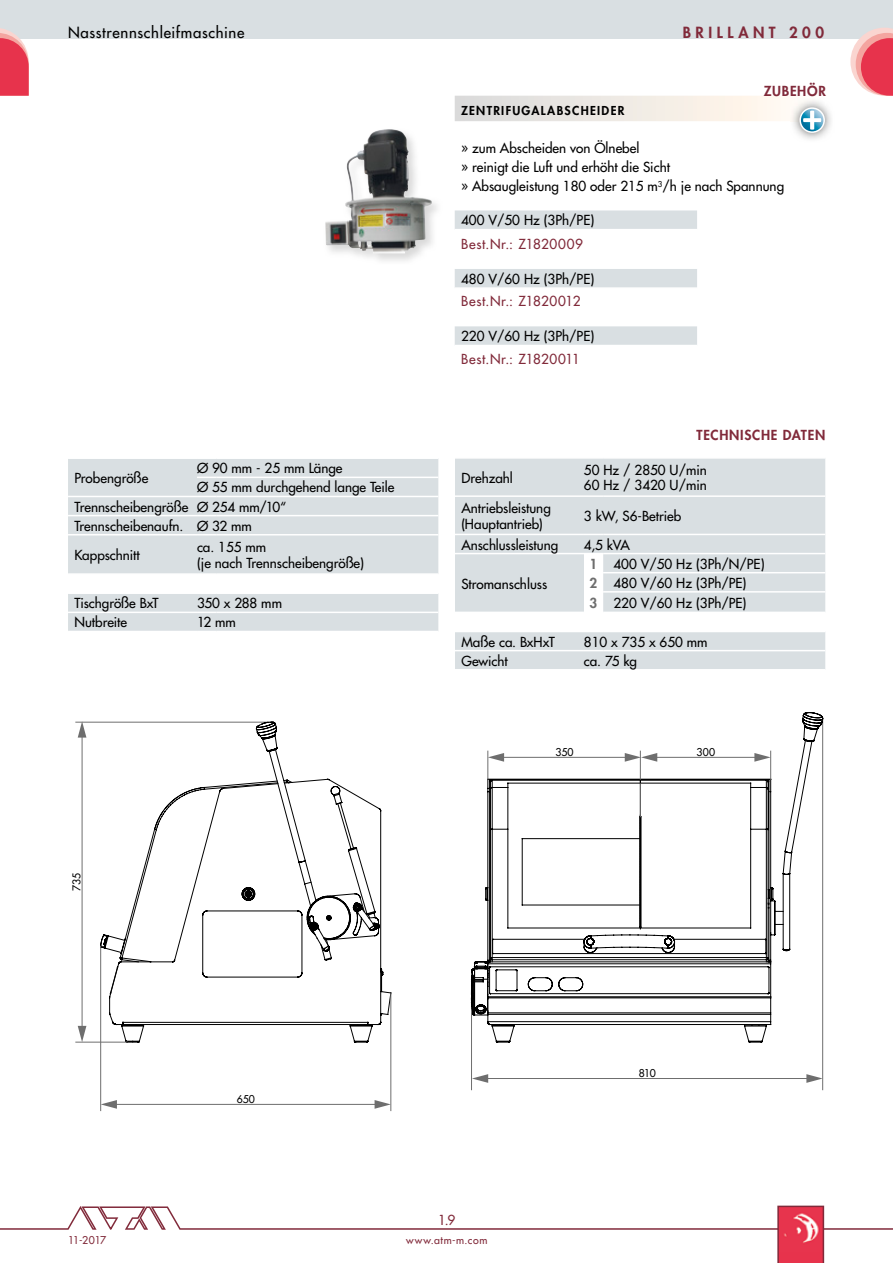
<style>
.page{position:relative;width:893px;height:1263px;background:#fff}
.page>*{position:absolute;margin:0;border:0;box-sizing:border-box;transform-origin:0 0}
.t1{font:500 15px "Futura Std";letter-spacing:.045em;color:#000}
.t2{font:800 15px "Futura Std";letter-spacing:.3em;color:#812a3a}
.t3{font:500 13.5px/15.8px "Futura Std";color:#000}
.t4{font:500 13.5px "Futura Std";letter-spacing:.04em;color:#812a3a}
.t5{font:800 13.5px "Futura Std";letter-spacing:.055em;color:#812a3a}
.t6{font:800 12px "Futura Std";letter-spacing:.11em;color:#000}
.t7{font:500 10.5px "Futura Std";letter-spacing:.06em;color:#812a3a}
.t8{font:500 10.5px "Futura Std";letter-spacing:-.005em;color:#000}
.s1{font-weight:800;color:#6e6e6e}
</style>
<div class="page">
<div style="left:0;top:0;width:893px;height:38px;background:#d9dfe2"></div>
<svg style="left:850px;top:28px;width:43px;height:68px"></svg>
<svg style="left:0;top:28px;width:29px;height:68px;background:#e85b6d"></svg>
<svg style="left:0;top:1205px;width:893px;height:58px"></svg>
<svg style="left:68px;top:459px;width:370px;height:172px;background:#dde2e5"></svg>
<svg style="left:197px;top:477px;width:19px;height:1px"></svg>
<hr style="left:216px;top:477px;width:222px;height:1px;background:#fff">
<hr style="left:68px;top:496px;width:129px;height:1px;background:#fff">
<svg style="left:197px;top:496px;width:19px;height:1px"></svg>
<hr style="left:216px;top:496px;width:222px;height:1px;background:#fff">
<hr style="left:68px;top:515px;width:129px;height:1px;background:#fff">
<svg style="left:197px;top:515px;width:19px;height:1px"></svg>
<hr style="left:216px;top:515px;width:222px;height:1px;background:#fff">
<hr style="left:68px;top:534px;width:129px;height:1px;background:#fff">
<svg style="left:197px;top:534px;width:19px;height:1px"></svg>
<hr style="left:216px;top:534px;width:222px;height:1px;background:#fff">
<hr style="left:68px;top:573px;width:129px;height:2px;background:#fff">
<svg style="left:197px;top:573px;width:19px;height:2px"></svg>
<hr style="left:216px;top:573px;width:222px;height:2px;background:#fff">
<hr style="left:68px;top:592px;width:129px;height:2px;background:#fff">
<svg style="left:197px;top:592px;width:19px;height:2px"></svg>
<hr style="left:216px;top:592px;width:222px;height:2px;background:#fff">
<hr style="left:68px;top:612px;width:129px;height:1px;background:#fff">
<svg style="left:197px;top:612px;width:19px;height:1px"></svg>
<hr style="left:216px;top:612px;width:222px;height:1px;background:#fff">
<svg style="left:455px;top:459px;width:370px;height:210px;background:#dce2e4"></svg>
<svg style="left:584px;top:458px;width:19px;height:1px"></svg>
<hr style="left:455px;top:495px;width:129px;height:2px;background:#fff">
<svg style="left:584px;top:495px;width:19px;height:2px"></svg>
<hr style="left:603px;top:495px;width:222px;height:2px;background:#fff">
<hr style="left:455px;top:534px;width:129px;height:1px;background:#fff">
<svg style="left:584px;top:534px;width:19px;height:1px"></svg>
<hr style="left:603px;top:534px;width:222px;height:1px;background:#fff">
<hr style="left:455px;top:553px;width:129px;height:1px;background:#fff">
<hr style="left:603px;top:553px;width:222px;height:1px;background:#fff">
<hr style="left:603px;top:572px;width:222px;height:1px;background:#fff">
<hr style="left:603px;top:591px;width:222px;height:2px;background:#fff">
<hr style="left:455px;top:612px;width:129px;height:1px;background:#fff">
<svg style="left:584px;top:553px;width:19px;height:60px"></svg>
<hr style="left:603px;top:612px;width:222px;height:1px;background:#fff">
<hr style="left:455px;top:631px;width:129px;height:1px;background:#fff">
<svg style="left:584px;top:631px;width:19px;height:1px"></svg>
<hr style="left:603px;top:631px;width:222px;height:1px;background:#fff">
<hr style="left:455px;top:650px;width:129px;height:1px;background:#fff">
<svg style="left:584px;top:650px;width:19px;height:1px"></svg>
<hr style="left:603px;top:650px;width:222px;height:1px;background:#fff">
<hr style="left:82px;top:735px;width:1px;height:294px;background:#6e6e6e">
<svg style="left:78px;top:721px;width:8px;height:17px"></svg>
<svg style="left:78px;top:1026px;width:8px;height:16px"></svg>
<hr style="left:76px;top:722px;width:196px;height:1px;background:#6e6e6e">
<hr style="left:76px;top:1042px;width:51px;height:1px;background:#6e6e6e">
<hr style="left:114px;top:1104px;width:264px;height:1px;background:#6e6e6e">
<svg style="left:101px;top:1100px;width:16px;height:9px"></svg>
<svg style="left:375px;top:1100px;width:15px;height:9px"></svg>
<hr style="left:100px;top:946px;width:1px;height:164px;background:#6e6e6e">
<hr style="left:390px;top:993px;width:1px;height:117px;background:#6e6e6e">
<hr style="left:485px;top:1078px;width:324px;height:1px;background:#6e6e6e">
<svg style="left:472px;top:1074px;width:16px;height:9px"></svg>
<svg style="left:806px;top:1074px;width:16px;height:9px"></svg>
<hr style="left:471px;top:1002px;width:1px;height:88px;background:#6e6e6e">
<hr style="left:822px;top:718px;width:1px;height:372px;background:#6e6e6e">
<svg style="left:783px;top:712px;width:41px;height:257px"></svg>
<svg style="left:100px;top:721px;width:683px;height:322px"></svg>
<svg style="left:455px;top:210px;width:242px;height:135px"></svg>
<hr style="left:455px;top:229px;width:242px;height:1px;background:#fff">
<hr style="left:455px;top:287px;width:242px;height:2px;background:#fff">
<img style="left:325px;top:129px;width:107px;height:124px">
<img style="left:796px;top:108px;width:35px;height:31px">
<div style="left:799px;top:107px;width:26px;height:26px;border:2px solid #fff;border-radius:50%"></div>
<svg style="left:455px;top:96px;width:371px;height:34px"></svg>
<p class="t1" style="left:68px;top:23px;width:178px">Nasstrennschleifmaschine</p>
<p class="t2" style="left:683px;top:23px;width:143px">BRILLANT 200</p>
<p class="t5" style="left:764px;top:82px;width:64px">ZUBEHÖR</p>
<p class="t6" style="left:461px;top:103px;width:165px">ZENTRIFUGALABSCHEIDER</p>
<p class="t3" style="left:461px;top:139px;width:325px;line-height:19.2px">» zum Abscheiden von Ölnebel<br>» reinigt die Luft und erhöht die Sicht<br>» Absaugleistung 180 oder 215 m<sup>3</sup>/h je nach Spannung</p>
<p class="t3" style="left:461px;top:212px;width:135px">400 V/50 Hz (3Ph/PE)</p>
<p class="t4" style="left:461px;top:235px;width:123px">Best.Nr.: Z1820009</p>
<p class="t3" style="left:461px;top:271px;width:135px">480 V/60 Hz (3Ph/PE)</p>
<p class="t4" style="left:461px;top:293px;width:121px">Best.Nr.: Z1820012</p>
<p class="t3" style="left:461px;top:328px;width:135px">220 V/60 Hz (3Ph/PE)</p>
<p class="t4" style="left:461px;top:350px;width:120px">Best.Nr.: Z1820011</p>
<p class="t3" style="left:197px;top:461px;width:147px">Ø 90 mm - 25 mm Länge</p>
<p class="t3" style="left:197px;top:480px;width:199px">Ø 55 mm durchgehend lange Teile</p>
<p class="t3" style="left:74px;top:499px;width:213px">Trennscheibengröße Ø 254 mm/10“</p>
<p class="t3" style="left:74px;top:518px;width:179px">Trennscheibenaufn. Ø 32 mm</p>
<p class="t3" style="left:74px;top:547px;width:67px">Kappschnitt</p>
<p class="t3" style="left:197px;top:539px;width:169px">ca. 155 mm<br>(je nach Trennscheibengröße)</p>
<p class="t3" style="left:74px;top:595px;width:86px">Tischgröße BxT</p>
<p class="t3" style="left:197px;top:595px;width:86px">350 x 288 mm</p>
<p class="t3" style="left:74px;top:615px;width:54px">Nutbreite</p>
<p class="t3" style="left:197px;top:615px;width:40px">12 mm</p>
<p class="t3" style="left:74px;top:470px;width:75px">Probengröße</p>
<p class="t8" style="left:70px;top:891px;width:19px;rotate:-90deg">735</p>
<p class="t5" style="left:697px;top:427px;width:130px">TECHNISCHE DATEN</p>
<p class="t3" style="left:461px;top:470px;width:53px">Drehzahl</p>
<p class="t3" style="left:584px;top:462px;width:124px">50 Hz / 2850 U/min<br>60 Hz / 3420 U/min</p>
<p class="t3" style="left:461px;top:500px;width:91px">Antriebsleistung (Hauptantrieb)</p>
<p class="t3" style="left:584px;top:508px;width:99px">3 kW, S6-Betrieb</p>
<p class="t3" style="left:461px;top:537px;width:98px">Anschlussleistung</p>
<p class="t3" style="left:584px;top:537px;width:47px">4,5 kVA</p>
<p class="t3" style="left:461px;top:576px;width:87px">Stromanschluss</p>
<p class="t3" style="left:590px;top:554px;width:176px;line-height:19.5px"><span class="s1">1</span> 400 V/50 Hz (3Ph/N/PE)<br><span class="s1">2</span> 480 V/60 Hz (3Ph/PE)<br><span class="s1">3</span> 220 V/60 Hz (3Ph/PE)</p>
<p class="t3" style="left:461px;top:634px;width:95px">Maße ca. BxHxT</p>
<p class="t3" style="left:584px;top:634px;width:125px">810 x 735 x 650 mm</p>
<p class="t3" style="left:461px;top:653px;width:48px">Gewicht</p>
<p class="t3" style="left:584px;top:653px;width:54px">ca. 75 kg</p>
<p class="t8" style="left:555px;top:745px;width:20px">350</p>
<p class="t8" style="left:697px;top:745px;width:20px">300</p>
<p class="t7" style="left:68px;top:1233px;width:40px">11-2017</p>
<p class="t8" style="left:237px;top:1092px;width:20px">650</p>
<p class="t4" style="left:438px;top:1211px;width:19px">1.9</p>
<p class="t7" style="left:406px;top:1233px;width:83px">www.atm-m.com</p>
<p class="t8" style="left:639px;top:1066px;width:18px">810</p>
</div>
